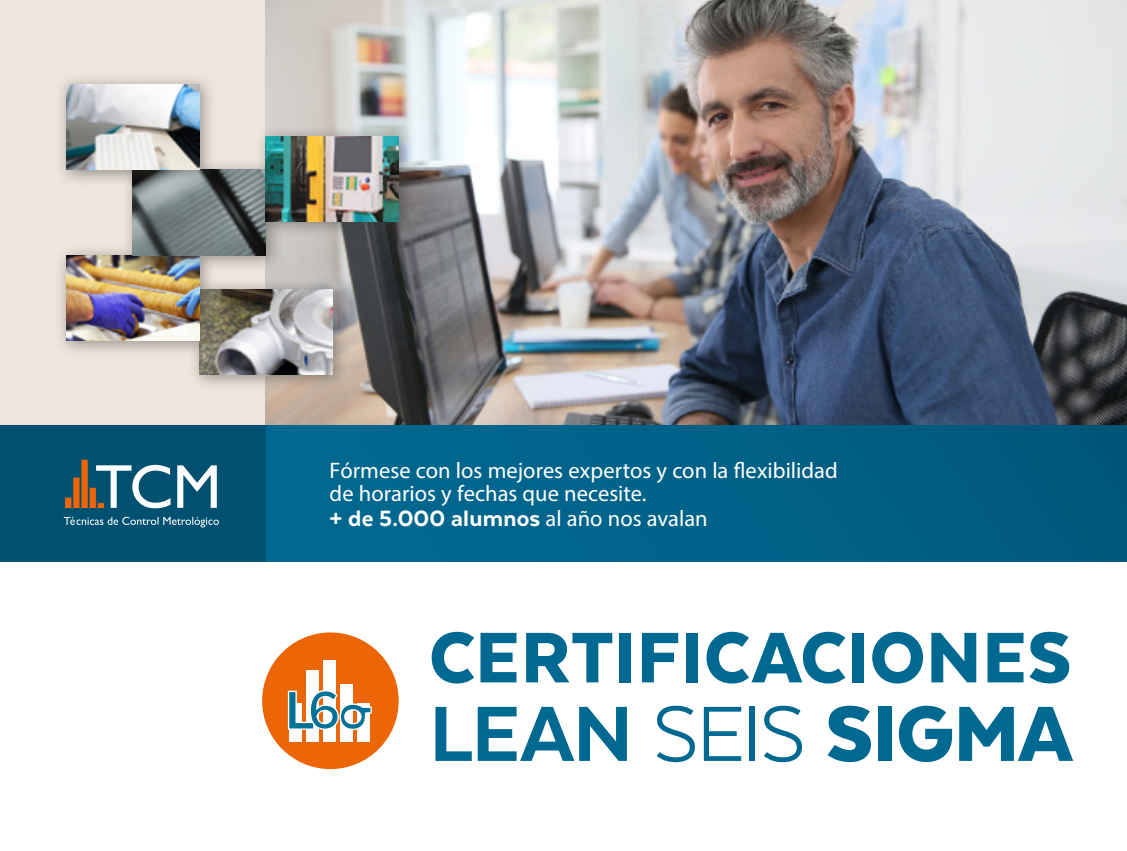
<style>
.page{position:relative;width:1127px;height:851px;background:#fff}
.page>*{position:absolute;margin:0;border:0;box-sizing:border-box;transform-origin:0 0}
.t1{font:900 90px "Texta";letter-spacing:-.01em;color:#006991}
.t2{font:900 82.5px "Texta";letter-spacing:.01em;color:#006991}
.t3{font:800 62.85px "Texta";color:#007197}
.t4{font:800 25.5px "Texta";letter-spacing:.01em;color:#fff}
.t5{font:22.5px/22.5px "Myriad Pro";letter-spacing:.005em;color:#fff}
.s1{font-family:"Myriad Pro";font-weight:400;font-size:22.5px}
.s2{font-weight:800}
.s3{font-weight:400}
</style>
<div class="page">
<div style="left:0;top:0;width:266px;height:425px;background:#eee5dc"></div>
<img style="left:266px;top:0;width:861px;height:425px">
<div style="left:0;top:425px;width:1127px;height:136px;background:linear-gradient(to bottom,#006086,#006288)"></div>
<div style="left:0;top:425px;width:266px;height:136px;background:#005171"></div>
<svg style="left:64px;top:459px;width:155px;height:68px"></svg>
<div style="left:188px;top:278px;width:162px;height:114px;background:#3c3c37;opacity:.5"></div>
<img style="left:199px;top:289px;width:133px;height:85px">
<div style="left:55px;top:243px;width:162px;height:114px;background:#3c3c37;opacity:.5"></div>
<img style="left:66px;top:255px;width:133px;height:85px">
<div style="left:121px;top:158px;width:162px;height:114px;background:#3c3c37;opacity:.5"></div>
<img style="left:133px;top:170px;width:133px;height:85px">
<div style="left:55px;top:73px;width:162px;height:114px;background:#3c3c37;opacity:.5"></div>
<img style="left:66px;top:84px;width:133px;height:86px">
<div style="left:254px;top:124px;width:162px;height:114px;background:#3c3c37;opacity:.5"></div>
<img style="left:266px;top:136px;width:133px;height:85px">
<div style="left:262px;top:632px;width:137px;height:137px;background:#ec6608;border-radius:50%"></div>
<div style="left:289px;top:702px;width:13px;height:39px;background:#fff"></div>
<div style="left:357px;top:702px;width:13px;height:39px;background:#fff"></div>
<div style="left:340px;top:683px;width:13px;height:58px;background:#fff"></div>
<div style="left:306px;top:670px;width:13px;height:71px;background:#fff"></div>
<div style="left:323px;top:660px;width:13px;height:81px;background:#fff"></div>
<svg style="left:287px;top:690px;width:85px;height:40px"></svg>
<p class="t5" style="left:330px;top:459px;width:510px">Fórmese con los mejores expertos y con la flexibilidad de horarios y fechas que necesite.</p>
<p class="t4" style="left:330px;top:505px;width:380px">+ de 5.000 alumnos <span class="s1">al año nos avalan</span></p>
<h3 class="t3" style="left:284px;top:677px;width:33px">L</h3>
<h2 class="t2" style="left:429px;top:614px;width:644px">CERTIFICACIONES</h2>
<h1 class="t1" style="left:429px;top:686px;width:644px"><span class="s2">LEAN</span> <span class="s3">SEIS</span> SIGMA</h1>
</div>
